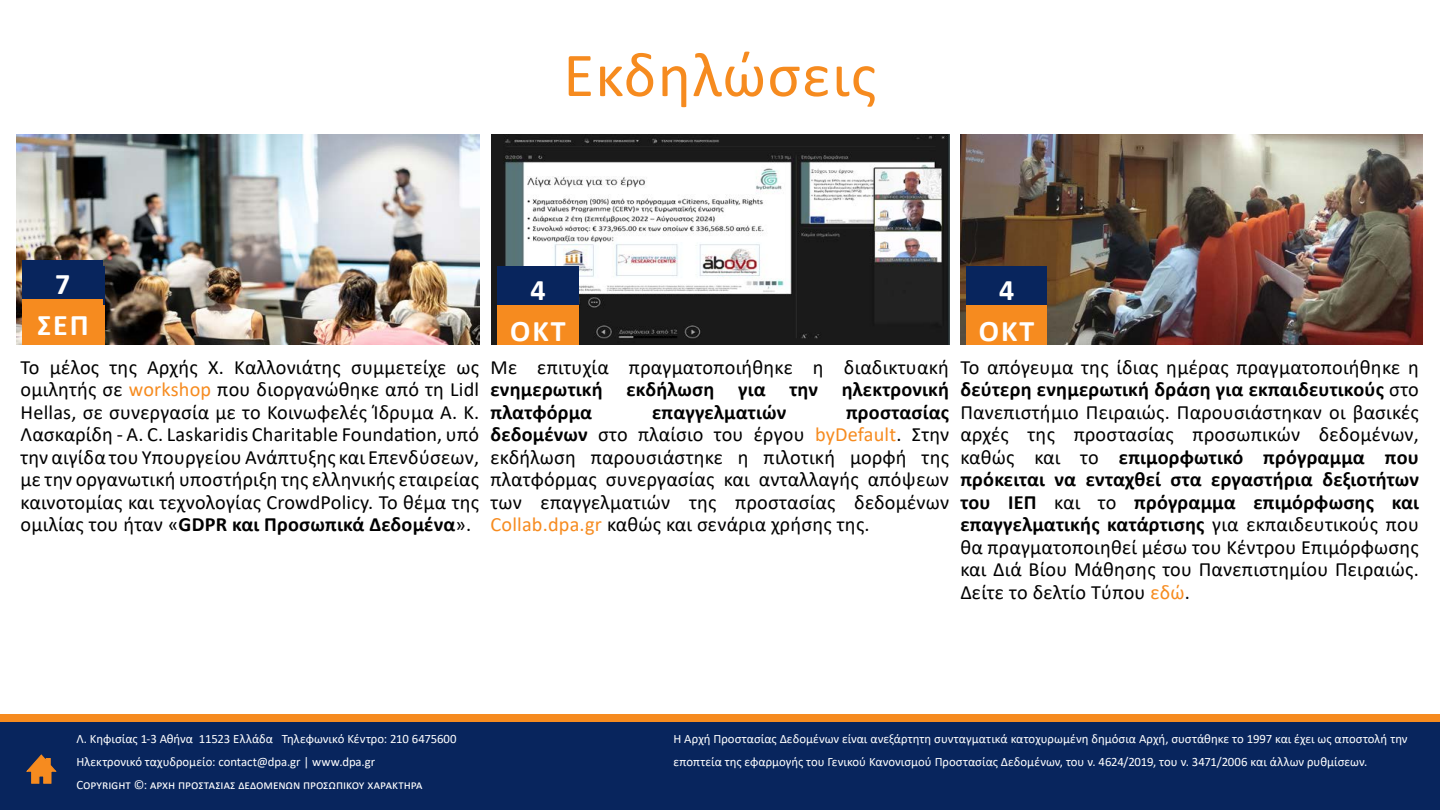
<style>
.page{position:relative;width:1440px;height:810px;background:#fff}
.page>*{position:absolute;margin:0;border:0;box-sizing:border-box;transform-origin:0 0}
.Text_Center{font:63px "Calibri";letter-spacing:.02em;color:#f68b1f}
.Text_Center-2{font:700 30px "Calibri";letter-spacing:.07em;color:#fff}
.Text_Left_Justify{font:20.25px/22.5px "Calibri";letter-spacing:.01em;color:#000;text-align:justify}
.Text_Left_Justify-2{font:700 20.25px/22.5px "Calibri";letter-spacing:.01em;color:#000;text-align:justify}
.t1{font:12.75px/23px "Calibri";color:#fff}
.s1{color:#f68b1f}
.s2{font-weight:700}
.s3{font-weight:400}
</style>
<div class="page">
<div style="left:0;top:721px;width:1440px;height:89px;background:#08255d"></div>
<div style="left:0;top:714px;width:1440px;height:7px;background:#f68b1f"></div>
<svg style="left:25px;top:754px;width:32px;height:30px"></svg>
<img style="left:16px;top:134px;width:463px;height:211px">
<div style="left:22px;top:266px;width:82px;height:39px;background:#08255d"></div>
<div style="left:22px;top:305px;width:82px;height:40px;background:#f68b1f"></div>
<img style="left:960px;top:134px;width:463px;height:211px">
<div style="left:966px;top:266px;width:81px;height:39px;background:#08255d"></div>
<div style="left:966px;top:305px;width:81px;height:40px;background:#f68b1f"></div>
<img style="left:492px;top:134px;width:457px;height:211px">
<div style="left:497px;top:266px;width:82px;height:39px;background:#08255d"></div>
<div style="left:497px;top:305px;width:82px;height:40px;background:#f68b1f"></div>
<div style="left:23px;top:260px;width:80px;height:40px;background:#08255d"></div>
<div style="left:23px;top:300px;width:80px;height:39px;background:#f68b1f"></div>
<p class="Text_Center" style="left:563px;top:31px;width:315px">Εκδηλώσεις</p>
<p class="Text_Center-2" style="left:55px;top:263px;width:17px">7</p>
<p class="Text_Center-2" style="left:37px;top:304px;width:53px">ΣΕΠ</p>
<p class="Text_Left_Justify" style="left:21px;top:355px;width:460px">Το μέλος της Αρχής Χ. Καλλονιάτης συμμετείχε ως ομιλητής σε <span class="s1">workshop</span> που διοργανώθηκε από τη Lidl Hellas, σε συνεργασία με το Κοινωφελές Ίδρυμα Α. Κ.<br>Λασκαρίδη - A. C. Laskaridis Charitable Foundation, υπό την αιγίδα του Υπουργείου Ανάπτυξης και Επενδύσεων, με την οργανωτική υποστήριξη της ελληνικής εταιρείας καινοτομίας και τεχνολογίας CrowdPolicy. Το θέμα της ομιλίας του ήταν «<span class="s2">GDPR και Προσωπικά Δεδομένα</span>».</p>
<p class="Text_Left_Justify-2" style="left:491px;top:355px;width:460px"><span class="s3">Με επιτυχία πραγματοποιήθηκε η διαδικτυακή </span>ενημερωτική εκδήλωση για την ηλεκτρονική πλατφόρμα</p>
<p class="Text_Center-2" style="left:530px;top:269px;width:17px">4</p>
<p class="Text_Center-2" style="left:510px;top:310px;width:57px">ΟΚΤ</p>
<p class="Text_Left_Justify" style="left:491px;top:400px;width:460px;text-indent:356px"><span class="s2">προστασίας δεδομένων</span> στο πλαίσιο του έργου <span class="s1">byDefault</span>. Στην εκδήλωση παρουσιάστηκε η πιλοτική μορφή της πλατφόρμας συνεργασίας και ανταλλαγής απόψεων των επαγγελματιών της προστασίας δεδομένων <span class="s1">Collab.dpa.gr</span> καθώς και σενάρια χρήσης της.</p>
<p class="Text_Left_Justify-2" style="left:652px;top:400px;width:136px">επαγγελματιών</p>
<p class="Text_Center-2" style="left:999px;top:269px;width:17px">4</p>
<p class="Text_Center-2" style="left:979px;top:310px;width:57px">ΟΚΤ</p>
<p class="Text_Left_Justify" style="left:960px;top:355px;width:460px">Το απόγευμα της ίδιας ημέρας πραγματοποιήθηκε η <span class="s2">δεύτερη ενημερωτική δράση για εκπαιδευτικούς</span> στο Πανεπιστήμιο Πειραιώς. Παρουσιάστηκαν οι βασικές αρχές της προστασίας προσωπικών δεδομένων, καθώς και το <span class="s2">επιμορφωτικό πρόγραμμα που πρόκειται να ενταχθεί στα εργαστήρια δεξιοτήτων του ΙΕΠ</span> και το <span class="s2">πρόγραμμα επιμόρφωσης και επαγγελματικής κατάρτισης</span> για εκπαιδευτικούς που θα πραγματοποιηθεί μέσω του Κέντρου Επιμόρφωσης και Διά Βίου Μάθησης του Πανεπιστημίου Πειραιώς.<br>Δείτε το δελτίο Τύπου <span class="s1">εδώ</span>.</p>
<p class="t1" style="left:76px;top:727px;width:382px">Λ. Κηφισίας 1-3 Αθήνα 11523 Ελλάδα Τηλεφωνικό Κέντρο: 210 6475600<br>Ηλεκτρονικό ταχυδρομείο: contact@dpa.gr | www.dpa.gr<br>Copyright ©: αρχή προστασίασ δεδομενων προσωπικου χαρακτηρα</p>
<p class="t1" style="left:674px;top:727px;width:736px">H Αρχή Προστασίας Δεδομένων είναι ανεξάρτητη συνταγματικά κατοχυρωμένη δημόσια Αρχή, συστάθηκε το 1997 και έχει ως αποστολή την εποπτεία της εφαρμογής του Γενικού Κανονισμού Προστασίας Δεδομένων, του ν. 4624/2019, του ν. 3471/2006 και άλλων ρυθμίσεων.</p>
</div>
